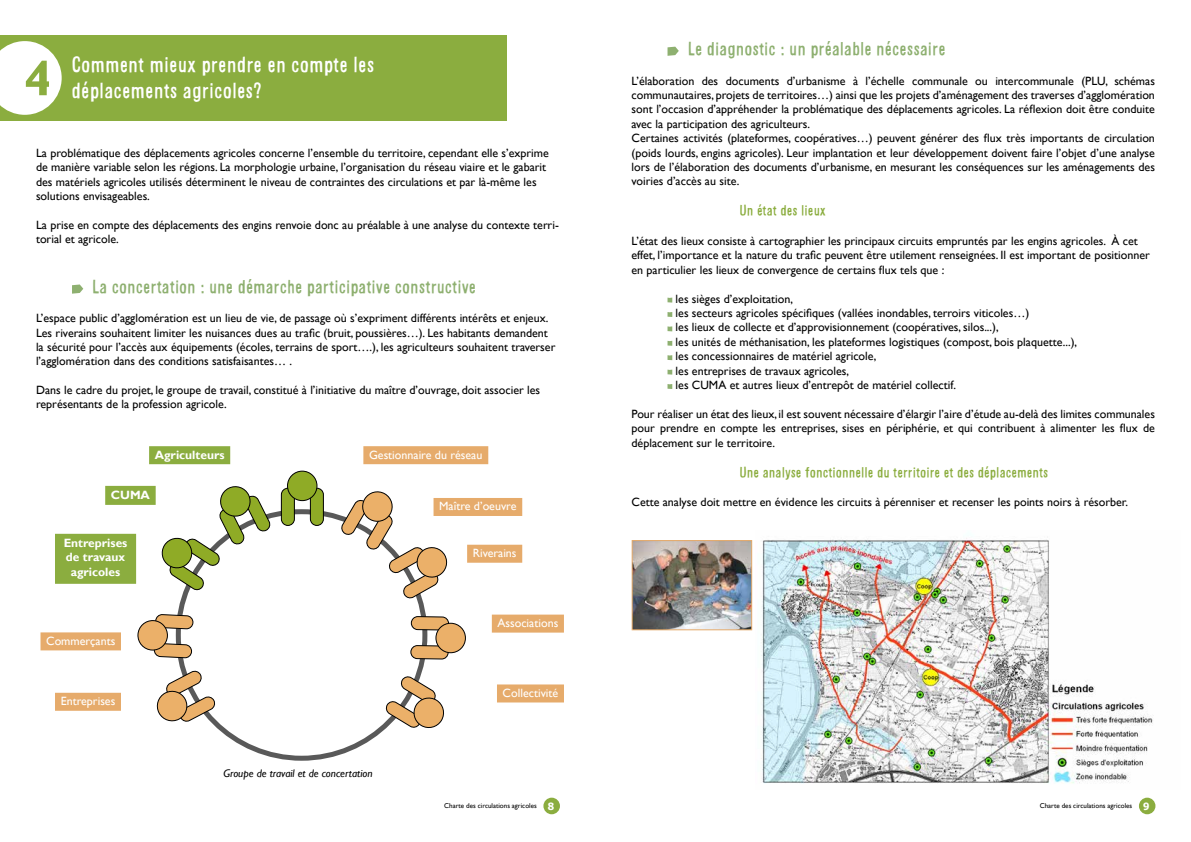
<style>
.page{position:relative;width:1191px;height:842px;background:#fff}
.page>*{position:absolute;margin:0;border:0;box-sizing:border-box;transform-origin:0 0}
.t1{font:700 50px "Gill Sans";color:#8bad3f}
.t2{font:21px "Alsina Ultrajada";color:#fff}
.t3{font:18px "Alsina Ultrajada";color:#8eb070}
.t4{font:14px "Alsina Ultrajada";color:#8bad3f}
.t5{font:12px/14.4px "Gill Sans";color:#000}
.t6{font:12px "Gill Sans";color:#fff}
.t7{font:700 12px/14.4px "Gill Sans";color:#fff;text-align:center}
.t8{font:italic 11px "Gill Sans";color:#000}
.t9{font:7px "Gill Sans";color:#000}
.s1{font-family:"Tahoma";font-weight:700;font-size:10px;color:#fff}
</style>
<div class="page">
<div style="left:0;top:35px;width:506px;height:85px;background:#8bad3f"></div>
<div style="left:543px;top:798px;width:17px;height:16px;background:#8bad3f;border-radius:50%"></div>
<div style="left:1139px;top:798px;width:16px;height:16px;background:#8bad3f;border-radius:50%"></div>
<svg style="left:0;top:41px;width:62px;height:74px"></svg>
<svg style="left:72px;top:284px;width:11px;height:10px"></svg>
<svg style="left:667px;top:47px;width:12px;height:9px"></svg>
<svg style="left:667px;top:298px;width:5px;height:5px"></svg>
<svg style="left:667px;top:312px;width:5px;height:5px"></svg>
<svg style="left:667px;top:326px;width:5px;height:5px"></svg>
<svg style="left:667px;top:341px;width:5px;height:5px"></svg>
<svg style="left:667px;top:355px;width:5px;height:5px"></svg>
<svg style="left:667px;top:370px;width:5px;height:5px"></svg>
<svg style="left:667px;top:384px;width:5px;height:5px"></svg>
<div style="left:497px;top:684px;width:67px;height:18px;background:#e6ab6b"></div>
<div style="left:363px;top:446px;width:125px;height:18px;background:#e6ab6b"></div>
<div style="left:149px;top:446px;width:81px;height:18px;background:#8bad3f"></div>
<div style="left:55px;top:534px;width:81px;height:50px;background:#8bad3f"></div>
<div style="left:433px;top:498px;width:89px;height:18px;background:#e6ab6b"></div>
<div style="left:105px;top:486px;width:51px;height:19px;background:#8bad3f"></div>
<div style="left:467px;top:545px;width:55px;height:18px;background:#e6ab6b"></div>
<div style="left:55px;top:693px;width:66px;height:18px;background:#e6ab6b"></div>
<div style="left:492px;top:615px;width:72px;height:18px;background:#e6ab6b"></div>
<div style="left:41px;top:632px;width:80px;height:18px;background:#e6ab6b"></div>
<img style="left:633px;top:542px;width:117px;height:86px">
<div style="left:631px;top:540px;width:121px;height:90px;border:1px solid #e6ab6b"></div>
<img style="left:761px;top:538px;width:392px;height:246px">
<div style="left:281px;top:488px;width:13px;height:37px;background:#8fab26;border-radius:6px"></div>
<div style="left:281px;top:488px;width:14px;height:38px;border:1px solid #000;border-radius:6px"></div>
<div style="left:310px;top:488px;width:13px;height:37px;background:#8fab26;border-radius:6px"></div>
<div style="left:310px;top:488px;width:14px;height:38px;border:1px solid #000;border-radius:6px"></div>
<div style="left:287px;top:471px;width:30px;height:30px;background:#8fab26;border-radius:50%"></div>
<div style="left:287px;top:471px;width:30px;height:30px;border:1px solid #000;border-radius:50%"></div>
<svg style="left:340px;top:491px;width:108px;height:108px"></svg>
<svg style="left:411px;top:616px;width:38px;height:15px"></svg>
<svg style="left:410px;top:645px;width:38px;height:15px"></svg>
<div style="left:436px;top:623px;width:29px;height:30px;background:#ebb069;border-radius:50%"></div>
<div style="left:435px;top:623px;width:31px;height:30px;border:1px solid #000;border-radius:50%"></div>
<svg style="left:385px;top:675px;width:59px;height:54px"></svg>
<svg style="left:156px;top:670px;width:61px;height:54px"></svg>
<svg style="left:137px;top:614px;width:56px;height:44px"></svg>
<svg style="left:161px;top:486px;width:110px;height:105px"></svg>
<h1 class="t1" style="left:24px;top:48px;width:29px">4</h1>
<h2 class="t2" style="left:72px;top:50px;width:304px">Comment mieux prendre en compte les</h2>
<h2 class="t2" style="left:72px;top:75px;width:191px">déplacements agricoles?</h2>
<p class="t5" style="left:36px;top:146px;width:514px">La problématique des déplacements agricoles concerne l’ensemble du territoire, cependant elle s’exprime de manière variable selon les régions. La morphologie urbaine, l’organisation du réseau viaire et le gabarit des matériels agricoles utilisés déterminent le niveau de contraintes des circulations et par là-même les solutions envisageables.</p>
<p class="t5" style="left:36px;top:218px;width:524px">La prise en compte des déplacements des engins renvoie donc au préalable à une analyse du contexte terri&shy;torial et agricole.</p>
<h3 class="t3" style="left:92px;top:273px;width:385px">La concertation : une démarche participative constructive</h3>
<p class="t5" style="left:36px;top:311px;width:521px">L’espace public d’agglomération est un lieu de vie, de passage où s’expriment différents intérêts et enjeux.<br>Les riverains souhaitent limiter les nuisances dues au trafic (bruit, poussières…). Les habitants demandent la sécurité pour l’accès aux équipements (écoles, terrains de sport….), les agriculteurs souhaitent traverser l’agglomération dans des conditions satisfaisantes… .</p>
<p class="t5" style="left:36px;top:383px;width:506px">Dans le cadre du projet, le groupe de travail, constitué à l’initiative du maître d’ouvrage, doit associer les représentants de la profession agricole.</p>
<p class="t7" style="left:155px;top:448px;width:71px">Agriculteurs</p>
<p class="t6" style="left:369px;top:447px;width:115px">Gestionnaire du réseau</p>
<p class="t7" style="left:111px;top:488px;width:41px">CUMA</p>
<p class="t7" style="left:64px;top:536px;width:65px">Entreprises de travaux agricoles</p>
<p class="t6" style="left:46px;top:634px;width:71px">Commerçants</p>
<p class="t6" style="left:61px;top:694px;width:56px">Entreprises</p>
<p class="t8" style="left:223px;top:767px;width:150px">Groupe de travail et de concertation</p>
<p class="t6" style="left:439px;top:499px;width:79px">Maître d’oeuvre</p>
<p class="t6" style="left:473px;top:546px;width:45px">Riverains</p>
<p class="t6" style="left:497px;top:616px;width:62px">Associations</p>
<p class="t6" style="left:502px;top:686px;width:57px">Collectivité</p>
<h3 class="t3" style="left:688px;top:35px;width:259px">Le diagnostic : un préalable nécessaire</h3>
<p class="t5" style="left:631px;top:74px;width:525px">L’élaboration des documents d’urbanisme à l’échelle communale ou intercommunale (PLU, schémas communautaires, projets de territoires…) ainsi que les projets d’aménagement des traverses d’agglomération sont l’occasion d’appréhender la problématique des déplacements agricoles. La réflexion doit être conduite avec la participation des agriculteurs.<br>Certaines activités (plateformes, coopératives…) peuvent générer des flux très importants de circulation (poids lourds, engins agricoles). Leur implantation et leur développement doivent faire l’objet d’une analyse lors de l’élaboration des documents d’urbanisme, en mesurant les conséquences sur les aménagements des voiries d’accès au site.</p>
<p class="t4" style="left:631px;top:201px;width:30px">U</p>
<p class="t4" style="left:747px;top:201px;width:81px">n état des lieux</p>
<p class="t5" style="left:631px;top:234px;width:520px">L’état des lieux consiste à cartographier les principaux circuits empruntés par les engins agricoles. à cet effet, l’importance et la nature du trafic peuvent être utilement renseignées. Il est important de positionner en particulier les lieux de convergence de certains flux tels que :</p>
<p class="t5" style="left:675px;top:292px;width:403px">les sièges d’exploitation,<br>les secteurs agricoles spécifiques (vallées inondables, terroirs viticoles…)<br>les lieux de collecte et d’approvisionnement (coopératives, silos...),<br>les unités de méthanisation, les plateformes logistiques (compost, bois plaquette...), les concessionnaires de matériel agricole,<br>les entreprises de travaux agricoles,<br>les CUMA et autres lieux d’entrepôt de matériel collectif.</p>
<p class="t5" style="left:631px;top:407px;width:525px;text-align:justify">Pour réaliser un état des lieux, il est souvent nécessaire d’élargir l’aire d’étude au-delà des limites communales pour prendre en compte les entreprises, sises en périphérie, et qui contribuent à alimenter les flux de déplacement sur le territoire.</p>
<p class="t4" style="left:631px;top:462px;width:30px">U</p>
<p class="t4" style="left:747px;top:462px;width:303px">ne analyse fonctionnelle du territoire et des déplacements</p>
<p class="t5" style="left:631px;top:495px;width:498px">Cette analyse doit mettre en évidence les circuits à pérenniser et recenser les points noirs à résorber.</p>
<p class="t9" style="left:444px;top:802px;width:111px">Charte des circulations agricoles <span class="s1">8</span></p>
<p class="t9" style="left:1039px;top:802px;width:111px">Charte des circulations agricoles <span class="s1">9</span></p>
</div>
